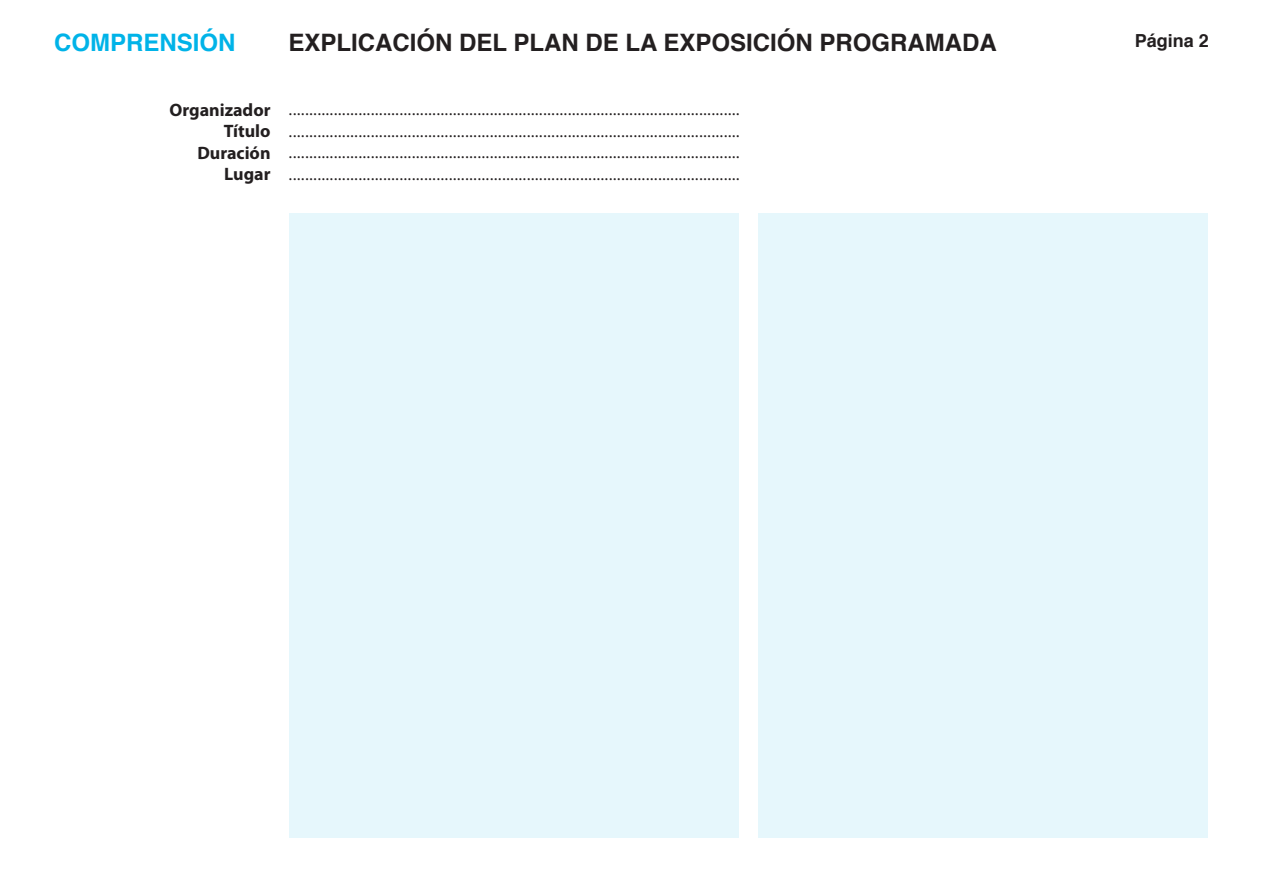
<style>
.page{position:relative;width:1263px;height:893px;background:#fff}
.page>*{position:absolute;margin:0;border:0;box-sizing:border-box;transform-origin:0 0}
.t1{font:700 24px "Helvetica";color:#231f20}
.t2{font:700 24px "Helvetica";color:#00b3e8}
.t3{font:18px "Minion Pro";color:#231f20}
.t4{font:700 18px "Myriad Pro";color:#231f20}
.t5{font:700 18px "Helvetica";color:#231f20}
</style>
<div class="page">
<div style="left:289px;top:213px;width:450px;height:625px;background:#e6f7fc"></div>
<div style="left:758px;top:213px;width:450px;height:625px;background:#e6f7fc"></div>
<p class="t2" style="left:54px;top:23px;width:183px">COMPRENSIÓN</p>
<p class="t1" style="left:289px;top:23px;width:710px">EXPLICACIÓN DEL PLAN DE LA EXPOSICIÓN PROGRAMADA</p>
<p class="t5" style="left:1135px;top:26px;width:76px">Página 2</p>
<p class="t4" style="left:169px;top:98px;width:103px">Organizador</p>
<p class="t4" style="left:224px;top:119px;width:48px">Título</p>
<p class="t4" style="left:197px;top:141px;width:75px">Duración</p>
<p class="t4" style="left:224px;top:163px;width:48px">Lugar</p>
<p class="t3" style="left:289px;top:97px;width:453px">..............................................................................................................</p>
<p class="t3" style="left:289px;top:119px;width:453px">..............................................................................................................</p>
<p class="t3" style="left:289px;top:141px;width:453px">..............................................................................................................</p>
<p class="t3" style="left:289px;top:162px;width:453px">..............................................................................................................</p>
</div>
